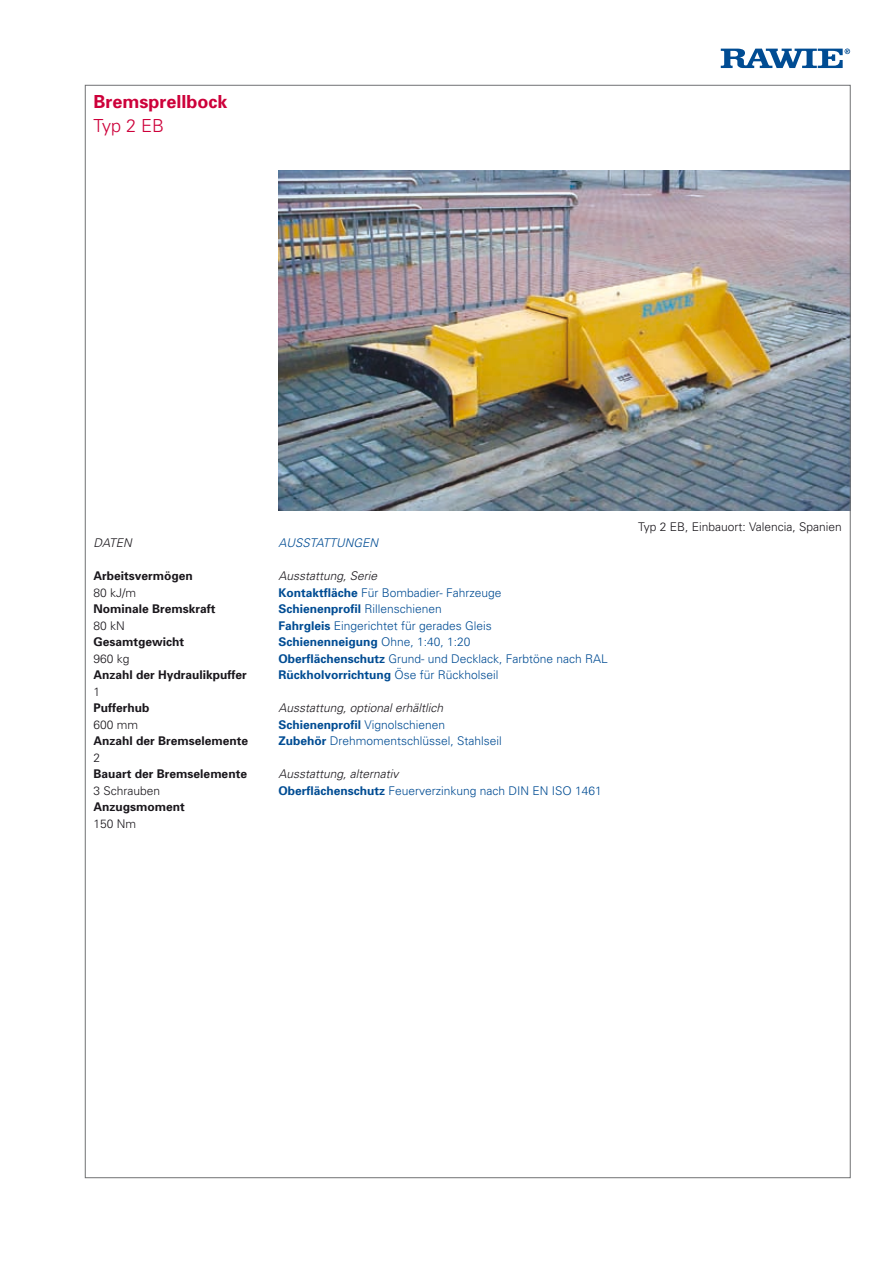
<style>
.page{position:relative;width:893px;height:1263px;background:#fff}
.page>*{position:absolute;margin:0;border:0;box-sizing:border-box;transform-origin:0 0}
.t1{font:700 18px "Univers";color:#cd003a}
.t2{font:300 18px "Univers";color:#cd003a}
.t3{font:300 12px/16.5px "Univers";color:#004c93}
.t4{font:700 12px "Univers";color:#1a171c}
.t5{font:300 12px "Univers";color:#1a171c}
.t6{font:italic 300 12px "Univers";color:#004c93}
.t7{font:italic 300 12px "Univers";color:#1a171c}
.s1{font-style:italic;color:#1a171c}
.s2{font-weight:700}
</style>
<div class="page">
<img style="left:279px;top:170px;width:569px;height:340px">
<svg style="left:721px;top:49px;width:129px;height:19px"></svg>
<h1 class="t1" style="left:94px;top:91px;width:136px">Bremsprellbock</h1>
<h1 class="t2" style="left:94px;top:115px;width:72px">Typ 2 EB</h1>
<p class="t7" style="left:94px;top:536px;width:40px">DATEN</p>
<p class="t4" style="left:94px;top:569px;width:101px">Arbeitsvermögen</p>
<p class="t5" style="left:94px;top:585px;width:44px">80 kJ/m</p>
<p class="t4" style="left:94px;top:602px;width:124px">Nominale Bremskraft</p>
<p class="t5" style="left:94px;top:618px;width:33px">80 kN</p>
<p class="t4" style="left:94px;top:635px;width:92px">Gesamtgewicht</p>
<p class="t5" style="left:94px;top:651px;width:38px">960 kg</p>
<p class="t4" style="left:94px;top:668px;width:155px">Anzahl der Hydraulikpuffer</p>
<p class="t5" style="left:94px;top:684px;width:8px">1</p>
<p class="t4" style="left:94px;top:701px;width:57px">Pufferhub</p>
<p class="t5" style="left:94px;top:717px;width:46px">600 mm</p>
<p class="t4" style="left:94px;top:734px;width:156px">Anzahl der Bremselemente</p>
<p class="t5" style="left:94px;top:750px;width:8px">2</p>
<p class="t4" style="left:94px;top:767px;width:155px">Bauart der Bremselemente</p>
<p class="t5" style="left:94px;top:783px;width:68px">3 Schrauben</p>
<p class="t4" style="left:94px;top:800px;width:93px">Anzugsmoment</p>
<p class="t5" style="left:94px;top:816px;width:44px">150 Nm</p>
<p class="t6" style="left:279px;top:536px;width:101px">AUSSTATTUNGEN</p>
<p class="t3" style="left:279px;top:568px;width:331px"><span class="s1">Ausstattung, Serie<br></span><span class="s2">Kontaktfläche</span> Für Bombadier- Fahrzeuge<br><span class="s2">Schienenprofil</span> Rillenschienen<br><span class="s2">Fahrgleis</span> Eingerichtet für gerades Gleis<br><span class="s2">Schienenneigung</span> Ohne, 1:40, 1:20<br><span class="s2">Oberflächenschutz</span> Grund- und Decklack, Farbtöne nach RAL <span class="s2">Rückholvorrichtung</span> Öse für Rückholseil</p>
<p class="t3" style="left:279px;top:700px;width:225px"><span class="s1">Ausstattung, optional erhältlich<br></span><span class="s2">Schienenprofil</span> Vignolschienen<br><span class="s2">Zubehör</span> Drehmomentschlüssel, Stahlseil</p>
<p class="t3" style="left:279px;top:766px;width:325px"><span class="s1">Ausstattung, alternativ<br></span><span class="s2">Oberflächenschutz</span> Feuerverzinkung nach DIN EN ISO 1461</p>
<p class="t5" style="left:638px;top:519px;width:205px">Typ 2 EB, Einbauort: Valencia, Spanien</p>
</div>
